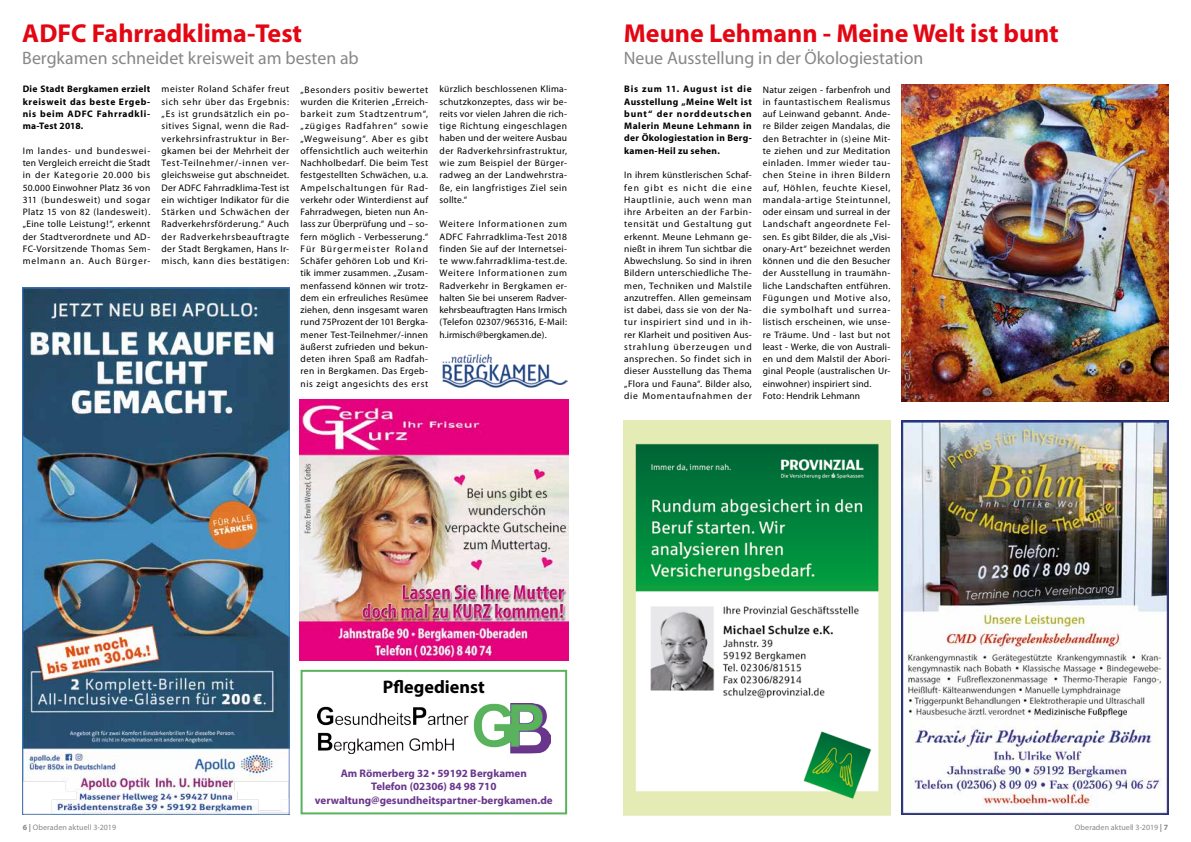
<style>
.page{position:relative;width:1191px;height:842px;background:#fff}
.page>*{position:absolute;margin:0;border:0;box-sizing:border-box;transform-origin:0 0}
.t1{font:700 26px "Myriad";color:#e30613}
.t2{font:700 18.2px "Myriad Pro";color:#000}
.t3{font:18px "Myriad";color:#878787}
.t4{font:700 11px/13.3px "Myriad";color:#6a378c;text-align:center}
.t5{font:9.5px/12.3px "Myriad";letter-spacing:.04em;color:#000;text-align:justify}
.t6{font:700 9.5px/12.3px "Myriad";letter-spacing:.045em;color:#000;text-align:justify}
.t7{font:8px "Myriad";letter-spacing:.01em;color:#878787}
.s1{font-weight:700}
</style>
<div class="page">
<div style="left:300px;top:670px;width:267px;height:144px;border:2px solid #59b35c"></div>
<img style="left:317px;top:704px;width:233px;height:49px">
<img style="left:901px;top:420px;width:267px;height:394px">
<img style="left:442px;top:354px;width:125px;height:34px">
<img style="left:901px;top:85px;width:267px;height:316px">
<img style="left:624px;top:421px;width:266px;height:394px">
<img style="left:299px;top:399px;width:269px;height:261px">
<img style="left:23px;top:287px;width:266px;height:527px">
<h1 class="t1" style="left:22px;top:20px;width:281px">ADFC Fahrradklima-Test</h1>
<h3 class="t3" style="left:22px;top:49px;width:338px">Bergkamen schneidet kreisweit am besten ab</h3>
<p class="t6" style="left:23px;top:83px;width:129px">Die Stadt Bergkamen erzielt kreisweit das beste Ergeb&shy;nis beim ADFC Fahrradkli&shy;ma-Test 2018.</p>
<p class="t5" style="left:23px;top:145px;width:129px">Im landes- und bundeswei&shy;ten Vergleich erreicht die Stadt in der Kategorie 20.000 bis 50.000 Einwohner Platz 36 von 311 (bundesweit) und sogar Platz 15 von 82 (landesweit). „Eine tolle Leistung!“, erkennt der Stadtverordnete und AD-FC-Vorsitzende Thomas Sem&shy;melmann an. Auch Bürger-</p>
<p class="t5" style="left:162px;top:84px;width:129px">meister Roland Schäfer freut sich sehr über das Ergebnis: „Es ist grundsätzlich ein po&shy;sitives Signal, wenn die Rad&shy;verkehrsinfrastruktur in Ber&shy;gkamen bei der Mehrheit der Test-Teilnehmer/-innen ver&shy;gleichsweise gut abschneidet.<br>Der ADFC Fahrradklima-Test ist ein wichtiger Indikator für die Stärken und Schwächen der Radverkehrsförderung.“ Auch der Radverkehrsbeauftragte der Stadt Bergkamen, Hans Ir&shy;misch, kann dies bestätigen:</p>
<p class="t5" style="left:300px;top:84px;width:129px">„Besonders positiv bewertet wurden die Kriterien „Erreich&shy;barkeit zum Stadtzentrum“, „zügiges Radfahren“ sowie „Wegweisung“. Aber es gibt offensichtlich auch weiterhin Nachholbedarf. Die beim Test festgestellten Schwächen, u.a.<br>Ampelschaltungen für Rad&shy;verkehr oder Winterdienst auf Fahrradwegen, bieten nun An&shy;lass zur Überprüfung und – so&shy;fern möglich - Verbesserung.“ Für Bürgermeister Roland Schäfer gehören Lob und Kri&shy;tik immer zusammen. „Zusam&shy;menfassend können wir trotz&shy;dem ein erfreuliches Resümee ziehen, denn insgesamt waren rund 75Prozent der 101 Bergka&shy;mener Test-Teilnehmer/-innen äußerst zufrieden und bekun&shy;deten ihren Spaß am Radfah&shy;ren in Bergkamen. Das Ergeb&shy;nis zeigt angesichts des erst</p>
<p class="t5" style="left:439px;top:84px;width:129px">kürzlich beschlossenen Klima&shy;schutzkonzeptes, dass wir be&shy;reits vor vielen Jahren die rich&shy;tige Richtung eingeschlagen haben und der weitere Ausbau der Radverkehrsinfrastruktur, wie zum Beispiel der Bürger&shy;radweg an der Landwehrstra&shy;ße, ein langfristiges Ziel sein sollte.“</p>
<p class="t5" style="left:439px;top:218px;width:129px">Weitere Informationen zum ADFC Fahrradklima-Test 2018 finden Sie auf der Internetsei&shy;te www.fahrradklima-test.de.<br>Weitere Informationen zum Radverkehr in Bergkamen er&shy;halten Sie bei unserem Radver&shy;kehrsbeauftragten Hans Irmisch (Telefon 02307/965316, E-Mail: h.irmisch@bergkamen.de).</p>
<h1 class="t1" style="left:624px;top:20px;width:436px">Meune Lehmann - Meine Welt ist bunt</h1>
<h3 class="t3" style="left:624px;top:49px;width:301px">Neue Ausstellung in der Ökologiestation</h3>
<p class="t6" style="left:624px;top:83px;width:129px">Bis zum 11. August ist die Ausstellung „Meine Welt ist bunt“ der norddeutschen Malerin Meune Lehmann in der Ökologiestation in Berg&shy;kamen-Heil zu sehen.</p>
<p class="t5" style="left:624px;top:169px;width:129px">In ihrem künstlerischen Schaf&shy;fen gibt es nicht die eine Hauptlinie, auch wenn man ihre Arbeiten an der Farbin&shy;tensität und Gestaltung gut erkennt. Meune Lehmann ge&shy;nießt in ihrem Tun sichtbar die Abwechslung. So sind in ihren Bildern unterschiedliche The&shy;men, Techniken und Malstile anzutreffen. Allen gemeinsam ist dabei, dass sie von der Na&shy;tur inspiriert sind und in ih&shy;rer Klarheit und positiven Aus&shy;strahlung überzeugen und ansprechen. So findet sich in dieser Ausstellung das Thema „Flora und Fauna“. Bilder also, die Momentaufnahmen der</p>
<p class="t5" style="left:763px;top:84px;width:129px;text-align:left">Natur zeigen - farbenfroh und in fauntastischem Realismus auf Leinwand gebannt. Ande&shy;re Bilder zeigen Mandalas, die den Betrachter in (s)eine Mit&shy;te ziehen und zur Meditation einladen. Immer wieder tau&shy;chen Steine in ihren Bildern auf, Höhlen, feuchte Kiesel, mandala-artige Steintunnel, oder einsam und surreal in der<br>Landschaft angeordnete Fel&shy;sen. Es gibt Bilder, die als „Visi&shy;onary-Art“ bezeichnet werden können und die den Besucher der Ausstellung in traumähn&shy;liche Landschaften entführen.<br>Fügungen und Motive also, die symbolhaft und surrea&shy;listisch erscheinen, wie unse&shy;re Träume. Und - last but not least - Werke, die von Australi&shy;en und dem Malstil der Abori&shy;ginal People (australischen Ur&shy;einwohner) inspiriert sind.<br>Foto: Hendrik Lehmann</p>
<h2 class="t2" style="left:383px;top:675px;width:103px">Pflegedienst</h2>
<p class="t4" style="left:315px;top:767px;width:239px">Am Römerberg 32 • 59192 Bergkamen<br>Telefon (02306) 84 98 710 verwaltung@gesundheitspartner-bergkamen.de</p>
<p class="t7" style="left:23px;top:824px;width:95px"><span class="s1">6 |</span> Oberaden aktuell 3-2019</p>
<p class="t7" style="left:1075px;top:824px;width:95px">Oberaden aktuell 3-2019 <span class="s1">| 7</span></p>
</div>
